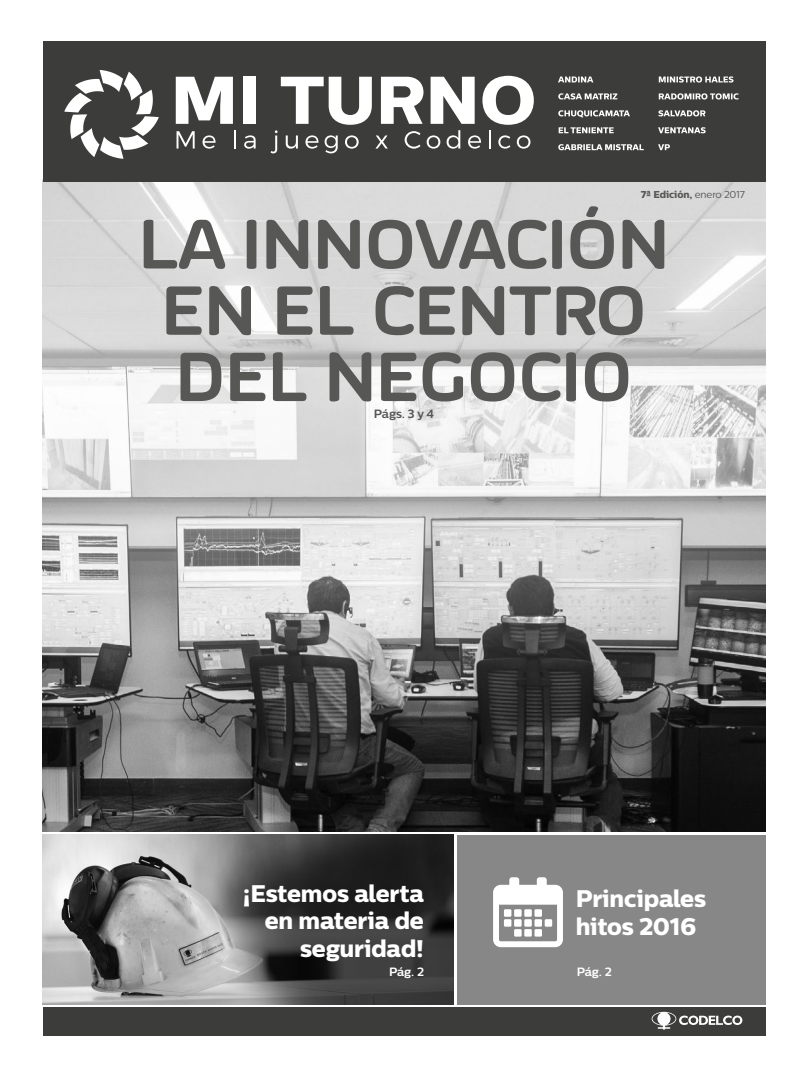
<style>
.page{position:relative;width:808px;height:1092px;background:#fff}
.page>*{position:absolute;margin:0;border:0;box-sizing:border-box;transform-origin:0 0}
.t1{font:700 69px/66.2px "Byom";letter-spacing:.005em;color:#575756;text-align:center}
.t2{font:24px/27.6px "Centrale Sans X Bold";letter-spacing:-.01em;color:#fff;text-align:right}
.t3{font:700 12px "Centrale Sans";letter-spacing:-.015em;color:#fff}
.t4{font:700 12px "Centrale Sans";color:#575756}
.t5{font:10px "Centrale Sans X Bold";letter-spacing:-.01em;color:#575756}
.s1{font-family:"Centrale Sans"}
</style>
<div class="page">
<div style="left:43px;top:1007px;width:722px;height:28px;background:#3c3c3b"></div>
<img style="left:43px;top:181px;width:722px;height:650px">
<div style="left:457px;top:834px;width:308px;height:169px;background:#878787"></div>
<img style="left:43px;top:834px;width:411px;height:169px">
<div style="left:43px;top:41px;width:722px;height:140px;background:#3c3c3b"></div>
<svg style="left:558px;top:144px;width:86px;height:6px"></svg>
<svg style="left:559px;top:127px;width:55px;height:6px"></svg>
<svg style="left:558px;top:110px;width:72px;height:8px"></svg>
<svg style="left:558px;top:93px;width:59px;height:6px"></svg>
<svg style="left:558px;top:76px;width:35px;height:6px"></svg>
<svg style="left:658px;top:127px;width:48px;height:6px"></svg>
<svg style="left:658px;top:110px;width:47px;height:6px"></svg>
<svg style="left:659px;top:93px;width:80px;height:6px"></svg>
<svg style="left:659px;top:76px;width:74px;height:7px"></svg>
<svg style="left:658px;top:144px;width:12px;height:6px"></svg>
<svg style="left:64px;top:70px;width:95px;height:89px"></svg>
<svg style="left:176px;top:77px;width:57px;height:47px"></svg>
<div style="left:243px;top:77px;width:13px;height:47px;background:#fff"></div>
<svg style="left:177px;top:131px;width:18px;height:17px"></svg>
<svg style="left:203px;top:135px;width:13px;height:14px"></svg>
<svg style="left:234px;top:130px;width:2px;height:18px"></svg>
<svg style="left:244px;top:135px;width:12px;height:14px"></svg>
<svg style="left:271px;top:76px;width:263px;height:77px"></svg>
<svg style="left:652px;top:1011px;width:90px;height:18px"></svg>
<svg style="left:493px;top:877px;width:70px;height:70px"></svg>
<p class="t5" style="left:641px;top:188px;width:106px">7ª Edición, <span class="s1">enero 2017</span></p>
<h1 class="t1" style="left:139px;top:212px;width:532px">LA INNOVACIÓN<br>EN EL CENTRO<br>DEL NEGOCIO</h1>
<p class="t4" style="left:374px;top:406px;width:62px">Págs. 3 y 4</p>
<p class="t2" style="left:243px;top:878px;width:182px">¡Estemos alerta en materia de seguridad!</p>
<p class="t2" style="left:576px;top:884px;width:132px;text-align:left">Principales hitos 2016</p>
<p class="t3" style="left:389px;top:964px;width:36px">Pág. 2</p>
<p class="t3" style="left:577px;top:964px;width:36px">Pág. 2</p>
</div>
